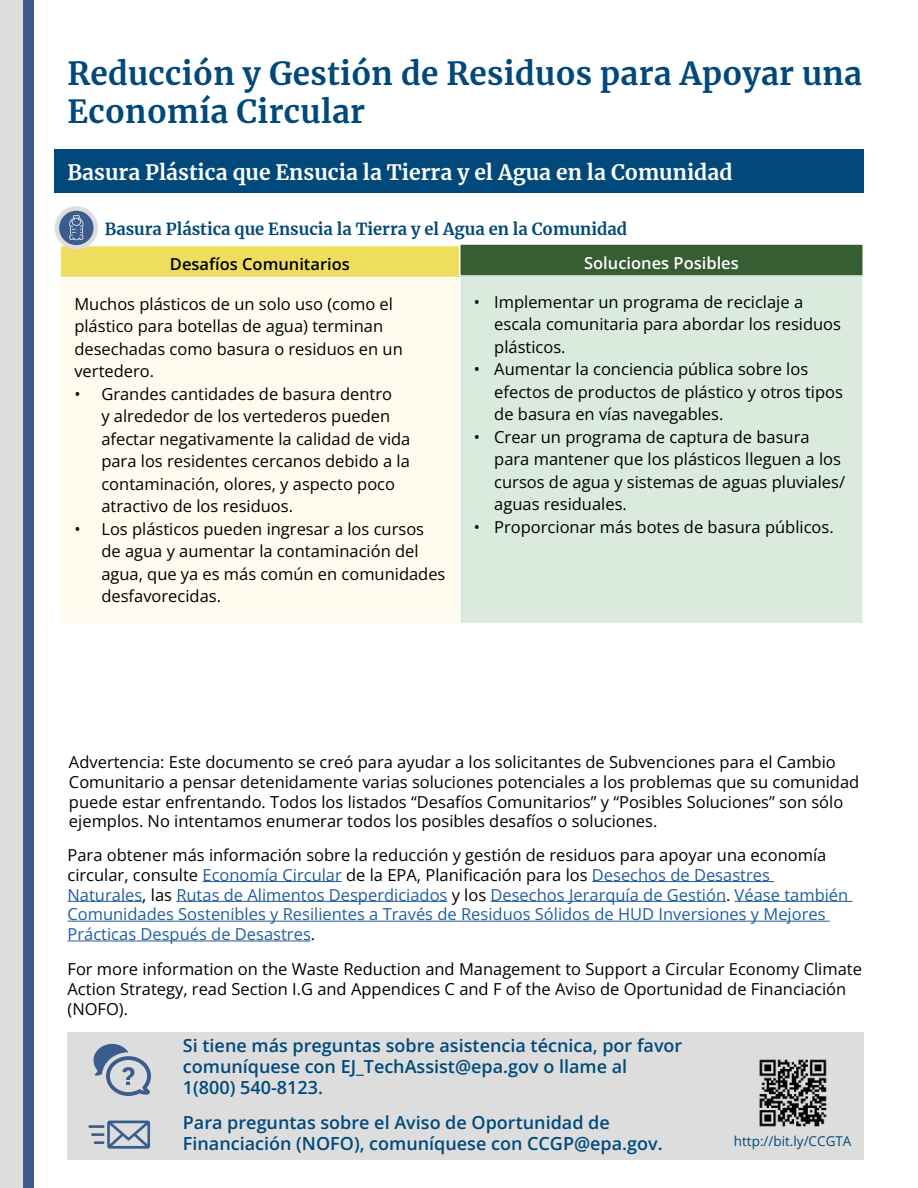
<style>
.page{position:relative;width:918px;height:1188px;background:#fff}
.page>*{position:absolute;margin:0;border:0;box-sizing:border-box;transform-origin:0 0}
.t1{font:700 31.5px/37.8px "Merriweather";letter-spacing:.01em;color:#00497a}
.t2{font:700 21px "Merriweather";color:#fff}
.t3{font:600 18px/21px "Open Sans";color:#00497a}
.t4{font:16.5px/22.5px "Open Sans";color:#000}
.t5{font:16.5px/19.8px "Open Sans";color:#215e9e}
.t6{font:700 16.5px "Merriweather";color:#00497a}
.t7{font:600 16.5px "Open Sans";color:#000}
.t8{font:600 16.5px "Open Sans";color:#fff}
.t9{font:13.5px "Open Sans";color:#00497a}
.s1{color:#000}
</style>
<div class="page">
<div style="left:0;top:0;width:34px;height:1188px;background:#ddddde"></div>
<div style="left:23px;top:0;width:11px;height:1188px;background:#3d5c8e"></div>
<div style="left:68px;top:1033px;width:796px;height:127px;background:#ddddde"></div>
<svg style="left:88px;top:1121px;width:62px;height:28px"></svg>
<svg style="left:94px;top:1044px;width:57px;height:52px"></svg>
<img style="left:759px;top:1059px;width:68px;height:68px">
<hr style="left:202px;top:881px;width:140px;height:1px;background:#215e9e">
<hr style="left:592px;top:881px;width:182px;height:1px;background:#215e9e">
<hr style="left:68px;top:901px;width:74px;height:1px;background:#215e9e">
<hr style="left:176px;top:901px;width:271px;height:1px;background:#215e9e">
<hr style="left:491px;top:901px;width:235px;height:1px;background:#215e9e">
<hr style="left:735px;top:901px;width:118px;height:1px;background:#215e9e">
<hr style="left:68px;top:921px;width:762px;height:1px;background:#215e9e">
<hr style="left:68px;top:941px;width:243px;height:1px;background:#215e9e">
<div style="left:60px;top:278px;width:400px;height:345px;background:#fdfcef"></div>
<div style="left:460px;top:276px;width:403px;height:347px;background:#daeadc"></div>
<div style="left:459px;top:275px;width:405px;height:349px;border:2px solid #fff"></div>
<div style="left:60px;top:246px;width:400px;height:32px;background:#efdd5e"></div>
<div style="left:59px;top:245px;width:401px;height:33px;border:2px solid #fff"></div>
<div style="left:460px;top:244px;width:403px;height:32px;background:#375d32"></div>
<div style="left:459px;top:243px;width:405px;height:34px;border:2px solid #fff"></div>
<svg style="left:57px;top:209px;width:39px;height:38px"></svg>
<div style="left:55px;top:206px;width:43px;height:44px;border:4px solid #ddddde;border-radius:50%"></div>
<svg style="left:69px;top:215px;width:14px;height:25px"></svg>
<div style="left:54px;top:150px;width:810px;height:43px;background:#00497a"></div>
<h2 class="t1" style="left:68px;top:54px;width:796px">Reducción y Gestión de Residuos para Apoyar una<br>Economía Circular</h2>
<h3 class="t2" style="left:68px;top:158px;width:666px">Basura Plástica que Ensucia la Tierra y el Agua en la Comunidad</h3>
<h4 class="t6" style="left:105px;top:217px;width:524px">Basura Plástica que Ensucia la Tierra y el Agua en la Comunidad</h4>
<h5 class="t7" style="left:170px;top:253px;width:181px">Desafíos Comunitarios</h5>
<h5 class="t8" style="left:584px;top:252px;width:156px">Soluciones Posibles</h5>
<p class="t4" style="left:74px;top:292px;width:330px">Muchos plásticos de un solo uso (como el plástico para botellas de agua) terminan desechadas como basura o residuos en un vertedero.</p>
<p class="t4" style="left:101px;top:382px;width:311px;text-indent:-27px">• Grandes cantidades de basura dentro<br>y alrededor de los vertederos pueden afectar negativamente la calidad de vida para los residentes cercanos debido a la contaminación, olores, y aspecto poco atractivo de los residuos.</p>
<p class="t4" style="left:101px;top:517px;width:346px;text-indent:-27px">• Los plásticos pueden ingresar a los cursos de agua y aumentar la contaminación del agua, que ya es más común en comunidades desfavorecidas.</p>
<p class="t4" style="left:494px;top:290px;width:348px;text-indent:-20px">• Implementar un programa de reciclaje a escala comunitaria para abordar los residuos plásticos.</p>
<p class="t4" style="left:494px;top:358px;width:350px;text-indent:-20px">• Aumentar la conciencia pública sobre los efectos de productos de plástico y otros tipos de basura en vías navegables.</p>
<p class="t4" style="left:494px;top:425px;width:352px;text-indent:-20px">• Crear un programa de captura de basura para mantener que los plásticos lleguen a los cursos de agua y sistemas de aguas pluviales/ aguas residuales.</p>
<p class="t4" style="left:474px;top:515px;width:361px">• Proporcionar más botes de basura públicos.</p>
<p class="t4" style="left:69px;top:752px;width:792px;line-height:19.8px">Advertencia: Este documento se creó para ayudar a los solicitantes de Subvenciones para el Cambio Comunitario a pensar detenidamente varias soluciones potenciales a los problemas que su comunidad puede estar enfrentando. Todos los listados “Desafíos Comunitarios” y “Posibles Soluciones” son sólo ejemplos. No intentamos enumerar todos los posibles desafíos o soluciones.</p>
<p class="t5" style="left:67px;top:845px;width:782px"><span class="s1">Para obtener más información sobre la reducción y gestión de residuos para apoyar una economía circular, consulte</span> Economía Circular <span class="s1">de la EPA, Planificación para los</span> Desechos de Desastres Naturales<span class="s1">, las</span> Rutas de Alimentos Desperdiciados <span class="s1">y los</span> Desechos Jerarquía de Gestión<span class="s1">.</span> Véase también Comunidades Sostenibles y Resilientes a Través de Residuos Sólidos de HUD Inversiones y Mejores Prácticas Después de Desastres<span class="s1">.</span></p>
<p class="t4" style="left:68px;top:959px;width:796px;line-height:19.8px">For more information on the Waste Reduction and Management to Support a Circular Economy Climate<br>Action Strategy, read Section I.G and Appendices C and F of the Aviso de Oportunidad de Financiación (NOFO).</p>
<p class="t3" style="left:183px;top:1035px;width:501px">Si tiene más preguntas sobre asistencia técnica, por favor comuníquese con EJ_TechAssist@epa.gov o llame al<br>1(800) 540-8123.</p>
<p class="t3" style="left:183px;top:1112px;width:481px">Para preguntas sobre el Aviso de Oportunidad de<br>Financiación (NOFO), comuníquese con CCGP@epa.gov.</p>
<p class="t9" style="left:734px;top:1132px;width:119px">http://bit.ly/CCGTA</p>
</div>
